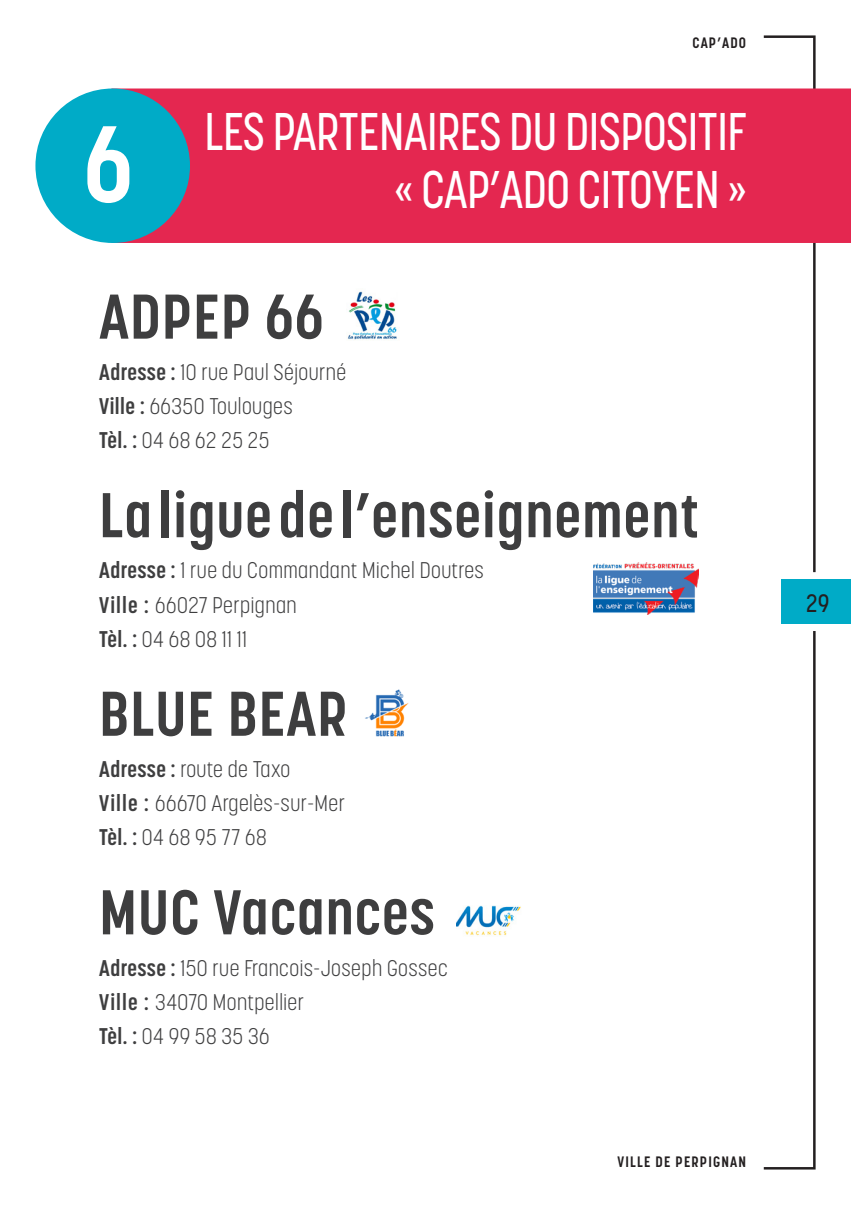
<style>
.page{position:relative;width:851px;height:1205px;background:#fff}
.page>*{position:absolute;margin:0;border:0;box-sizing:border-box;transform-origin:0 0}
.t1{font:700 107.5px "Korolev Condensed";color:#fff}
.association{font:700 62.5px "Korolev Condensed";letter-spacing:.02em;color:#3e3e3f}
.Titre{font:500 52.5px/57.5px "Korolev Condensed";letter-spacing:-.01em;color:#fff;text-align:right;scale:.94 1}
.t2{font:500 25px "Korolev Condensed";color:#231f20}
.infos_association{font:300 22.5px "Korolev Condensed";letter-spacing:.02em;color:#3e3e3f}
.t3{font:700 15px "Korolev Condensed";letter-spacing:.08em;color:#231f20}
.s1{font-weight:700}
</style>
<div class="page">
<div style="left:781px;top:579px;width:69px;height:45px;background:#00abc7"></div>
<svg style="left:763px;top:35px;width:53px;height:538px"></svg>
<svg style="left:763px;top:631px;width:53px;height:539px"></svg>
<div style="left:121px;top:88px;width:729px;height:155px;background:#e42750"></div>
<div style="left:35px;top:88px;width:155px;height:155px;background:#00abc7;border-radius:50%"></div>
<img style="left:593px;top:563px;width:105px;height:52px">
<img style="left:348px;top:291px;width:49px;height:49px">
<img style="left:456px;top:905px;width:65px;height:31px">
<img style="left:365px;top:689px;width:44px;height:48px">
<p class="t1" style="left:84px;top:101px;width:51px">6</p>
<p class="t3" style="left:692px;top:33px;width:55px">CAP’ADO</p>
<p class="Titre" style="left:204px;top:103px;width:579px">LES PARTENAIRES DU DISPOSITIF « CAP’ADO CITOYEN »</p>
<p class="association" style="left:99px;top:280px;width:226px">ADPEP 66</p>
<p class="infos_association" style="left:99px;top:359px;width:248px"><span class="s1">Adresse :</span> 10 rue Paul Séjourné</p>
<p class="infos_association" style="left:99px;top:393px;width:195px"><span class="s1">Ville :</span> 66350 Toulouges</p>
<p class="infos_association" style="left:99px;top:427px;width:172px"><span class="s1">Tèl. :</span> 04 68 62 25 25</p>
<p class="association" style="left:99px;top:478px;width:601px">La ligue de l’enseignement</p>
<p class="infos_association" style="left:99px;top:557px;width:386px"><span class="s1">Adresse :</span> 1 rue du Commandant Michel Doutres</p>
<p class="infos_association" style="left:99px;top:591px;width:199px"><span class="s1">Ville :</span> 66027 Perpignan</p>
<p class="infos_association" style="left:99px;top:625px;width:149px"><span class="s1">Tèl. :</span> 04 68 08 11 11</p>
<p class="association" style="left:99px;top:677px;width:249px">BLUE BEAR</p>
<p class="infos_association" style="left:99px;top:756px;width:192px"><span class="s1">Adresse :</span> route de Taxo</p>
<p class="infos_association" style="left:99px;top:790px;width:247px"><span class="s1">Ville :</span> 66670 Argelès-sur-Mer</p>
<p class="infos_association" style="left:99px;top:824px;width:169px"><span class="s1">Tèl. :</span> 04 68 95 77 68</p>
<p class="association" style="left:99px;top:875px;width:337px">MUC Vacances</p>
<p class="infos_association" style="left:99px;top:954px;width:350px"><span class="s1">Adresse :</span> 150 rue Francois-Joseph Gossec</p>
<p class="infos_association" style="left:99px;top:988px;width:206px"><span class="s1">Ville :</span> 34070 Montpellier</p>
<p class="infos_association" style="left:99px;top:1022px;width:172px"><span class="s1">Tèl. :</span> 04 99 58 35 36</p>
<p class="t3" style="left:617px;top:1153px;width:130px">VILLE DE PERPIGNAN</p>
<p class="t2" style="left:806px;top:588px;width:25px">29</p>
</div>
